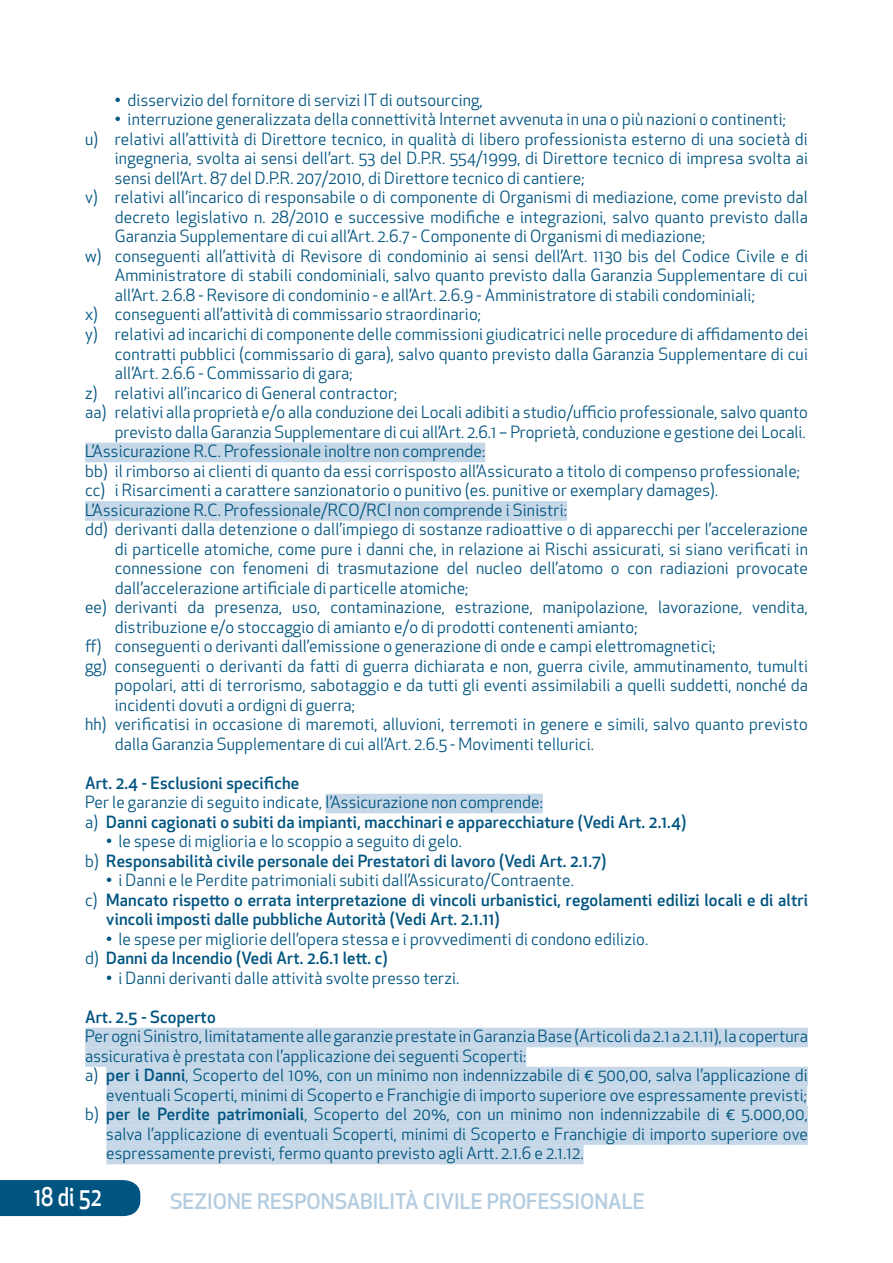
<style>
.page{position:relative;width:893px;height:1263px;background:#fff}
.page>*{position:absolute;margin:0;border:0;box-sizing:border-box;transform-origin:0 0}
.t1{font:500 25.2px "Apex New";color:#fff;scale:.83 1}
.t2{font:500 21px "Apex New";color:#b4ccdf}
.t3{font:16.5px/19.5px "Apex New";letter-spacing:.01em;color:#005480}
.t4{font:500 16.5px/19.5px "Apex New";letter-spacing:.01em;color:#005480}
.s1{font-weight:400}
.s2{font-weight:500}
</style>
<div class="page">
<div style="left:0;top:1180px;width:140px;height:36px;background:#005480"></div>
<div style="left:85px;top:443px;width:400px;height:19px;background:#c6d8e7"></div>
<div style="left:85px;top:501px;width:482px;height:20px;background:#c6d8e7"></div>
<div style="left:326px;top:794px;width:217px;height:19px;background:#c6d8e7"></div>
<div style="left:85px;top:1028px;width:723px;height:19px;background:#c6d8e7"></div>
<div style="left:85px;top:1047px;width:441px;height:20px;background:#c6d8e7"></div>
<div style="left:106px;top:1067px;width:702px;height:19px;background:#c6d8e7"></div>
<div style="left:106px;top:1086px;width:701px;height:20px;background:#c6d8e7"></div>
<div style="left:106px;top:1106px;width:702px;height:19px;background:#c6d8e7"></div>
<div style="left:106px;top:1125px;width:702px;height:20px;background:#c6d8e7"></div>
<div style="left:106px;top:1145px;width:478px;height:19px;background:#c6d8e7"></div>
<p class="t3" style="left:115px;top:90px;width:370px">• disservizio del fornitore di servizi IT di outsourcing,</p>
<p class="t3" style="left:115px;top:110px;width:673px">• interruzione generalizzata della connettività Internet avvenuta in una o più nazioni o continenti;</p>
<p class="t3" style="left:85px;top:129px;width:724px">u) relativi all’attività di Direttore tecnico, in qualità di libero professionista esterno di una società di</p>
<p class="t3" style="left:115px;top:149px;width:695px">ingegneria, svolta ai sensi dell’art. 53 del D.P.R. 554/1999, di Direttore tecnico di impresa svolta ai</p>
<p class="t3" style="left:115px;top:168px;width:471px">sensi dell’Art. 87 del D.P.R. 207/2010, di Direttore tecnico di cantiere;</p>
<p class="t3" style="left:85px;top:188px;width:724px">v) relativi all’incarico di responsabile o di componente di Organismi di mediazione, come previsto dal</p>
<p class="t3" style="left:115px;top:207px;width:695px">decreto legislativo n. 28/2010 e successive modifiche e integrazioni, salvo quanto previsto dalla</p>
<p class="t3" style="left:115px;top:227px;width:592px">Garanzia Supplementare di cui all’Art. 2.6.7 - Componente di Organismi di mediazione;</p>
<p class="t3" style="left:85px;top:246px;width:724px">w) conseguenti all’attività di Revisore di condominio ai sensi dell’Art. 1130 bis del Codice Civile e di</p>
<p class="t3" style="left:115px;top:266px;width:695px">Amministratore di stabili condominiali, salvo quanto previsto dalla Garanzia Supplementare di cui</p>
<p class="t3" style="left:115px;top:285px;width:641px">all’Art. 2.6.8 - Revisore di condominio - e all’Art. 2.6.9 - Amministratore di stabili condominiali;</p>
<p class="t3" style="left:85px;top:305px;width:398px">x) conseguenti all’attività di commissario straordinario;</p>
<p class="t3" style="left:85px;top:324px;width:724px">y) relativi ad incarichi di componente delle commissioni giudicatrici nelle procedure di affidamento dei</p>
<p class="t3" style="left:115px;top:344px;width:695px">contratti pubblici (commissario di gara), salvo quanto previsto dalla Garanzia Supplementare di cui</p>
<p class="t3" style="left:115px;top:363px;width:239px">all’Art. 2.6.6 - Commissario di gara;</p>
<p class="t3" style="left:85px;top:383px;width:314px">z) relativi all’incarico di General contractor;</p>
<p class="t3" style="left:85px;top:402px;width:724px">aa) relativi alla proprietà e/o alla conduzione dei Locali adibiti a studio/ufficio professionale, salvo quanto</p>
<p class="t3" style="left:115px;top:422px;width:692px">previsto dalla Garanzia Supplementare di cui all’Art. 2.6.1 – Proprietà, conduzione e gestione dei Locali.</p>
<p class="t3" style="left:85px;top:441px;width:402px">L’Assicurazione R.C. Professionale inoltre non comprende:</p>
<p class="t3" style="left:85px;top:461px;width:716px">bb) il rimborso ai clienti di quanto da essi corrisposto all’Assicurato a titolo di compenso professionale;</p>
<p class="t3" style="left:85px;top:480px;width:635px">cc) i Risarcimenti a carattere sanzionatorio o punitivo (es. punitive or exemplary damages).</p>
<p class="t3" style="left:85px;top:500px;width:483px">L’Assicurazione R.C. Professionale/RCO/RCI non comprende i Sinistri:</p>
<p class="t3" style="left:85px;top:519px;width:724px">dd) derivanti dalla detenzione o dall’impiego di sostanze radioattive o di apparecchi per l’accelerazione</p>
<p class="t3" style="left:115px;top:539px;width:695px">di particelle atomiche, come pure i danni che, in relazione ai Rischi assicurati, si siano verificati in</p>
<p class="t3" style="left:115px;top:558px;width:695px">connessione con fenomeni di trasmutazione del nucleo dell’atomo o con radiazioni provocate</p>
<p class="t3" style="left:115px;top:578px;width:355px">dall’accelerazione artificiale di particelle atomiche;</p>
<p class="t3" style="left:85px;top:597px;width:724px">ee) derivanti da presenza, uso, contaminazione, estrazione, manipolazione, lavorazione, vendita,</p>
<p class="t3" style="left:115px;top:617px;width:524px">distribuzione e/o stoccaggio di amianto e/o di prodotti contenenti amianto;</p>
<p class="t3" style="left:85px;top:636px;width:632px">ff) conseguenti o derivanti dall’emissione o generazione di onde e campi elettromagnetici;</p>
<p class="t3" style="left:85px;top:656px;width:724px">gg) conseguenti o derivanti da fatti di guerra dichiarata e non, guerra civile, ammutinamento, tumulti</p>
<p class="t3" style="left:115px;top:675px;width:695px">popolari, atti di terrorismo, sabotaggio e da tutti gli eventi assimilabili a quelli suddetti, nonché da</p>
<p class="t3" style="left:115px;top:695px;width:242px">incidenti dovuti a ordigni di guerra;</p>
<p class="t3" style="left:85px;top:714px;width:724px">hh) verificatisi in occasione di maremoti, alluvioni, terremoti in genere e simili, salvo quanto previsto</p>
<p class="t3" style="left:115px;top:734px;width:481px">dalla Garanzia Supplementare di cui all’Art. 2.6.5 - Movimenti tellurici.</p>
<p class="t4" style="left:85px;top:772px;width:216px">Art. 2.4 - Esclusioni specifiche</p>
<p class="t4" style="left:85px;top:792px;width:603px"><span class="s1">Per le garanzie di seguito indicate, l’Assicurazione non comprende:<br>a)</span> Danni cagionati o subiti da impianti, macchinari e apparecchiature (Vedi Art. 2.1.4)</p>
<p class="t4" style="left:85px;top:831px;width:523px;text-indent:21px"><span class="s1">• le spese di miglioria e lo scoppio a seguito di gelo.<br>b)</span> Responsabilità civile personale dei Prestatori di lavoro (Vedi Art. 2.1.7)</p>
<p class="t3" style="left:106px;top:870px;width:469px">• i Danni e le Perdite patrimoniali subiti dall’Assicurato/Contraente.</p>
<p class="t4" style="left:85px;top:889px;width:724px"><span class="s1">c)</span> Mancato rispetto o errata interpretazione di vincoli urbanistici, regolamenti edilizi locali e di altri</p>
<p class="t4" style="left:106px;top:909px;width:395px">vincoli imposti dalle pubbliche Autorità (Vedi Art. 2.1.11)</p>
<p class="t3" style="left:85px;top:929px;width:565px;text-indent:21px">• le spese per migliorie dell’opera stessa e i provvedimenti di condono edilizio. d) <span class="s2">Danni da Incendio (Vedi Art. 2.6.1 lett. c)</span></p>
<p class="t3" style="left:106px;top:968px;width:355px">• i Danni derivanti dalle attività svolte presso terzi.</p>
<p class="t4" style="left:85px;top:1007px;width:132px">Art. 2.5 - Scoperto</p>
<p class="t3" style="left:85px;top:1026px;width:724px">Per ogni Sinistro, limitatamente alle garanzie prestate in Garanzia Base (Articoli da 2.1 a 2.1.11), la copertura</p>
<p class="t3" style="left:85px;top:1046px;width:443px">assicurativa è prestata con l’applicazione dei seguenti Scoperti:</p>
<p class="t3" style="left:85px;top:1065px;width:724px">a) <span class="s2">per i Danni</span>, Scoperto del 10%, con un minimo non indennizzabile di € 500,00, salva l’applicazione di</p>
<p class="t3" style="left:106px;top:1085px;width:702px">eventuali Scoperti, minimi di Scoperto e Franchigie di importo superiore ove espressamente previsti;</p>
<p class="t3" style="left:85px;top:1104px;width:724px">b) <span class="s2">per le Perdite patrimoniali</span>, Scoperto del 20%, con un minimo non indennizzabile di € 5.000,00,</p>
<p class="t3" style="left:106px;top:1124px;width:703px">salva l’applicazione di eventuali Scoperti, minimi di Scoperto e Franchigie di importo superiore ove</p>
<p class="t3" style="left:106px;top:1143px;width:479px">espressamente previsti, fermo quanto previsto agli Artt. 2.1.6 e 2.1.12.</p>
<p class="t2" style="left:170px;top:1187px;width:476px">SEZIONE RESPONSABILITÀ CIVILE PROFESSIONALE</p>
<h1 class="t1" style="left:34px;top:1180px;width:83px">18 di 52</h1>
</div>
